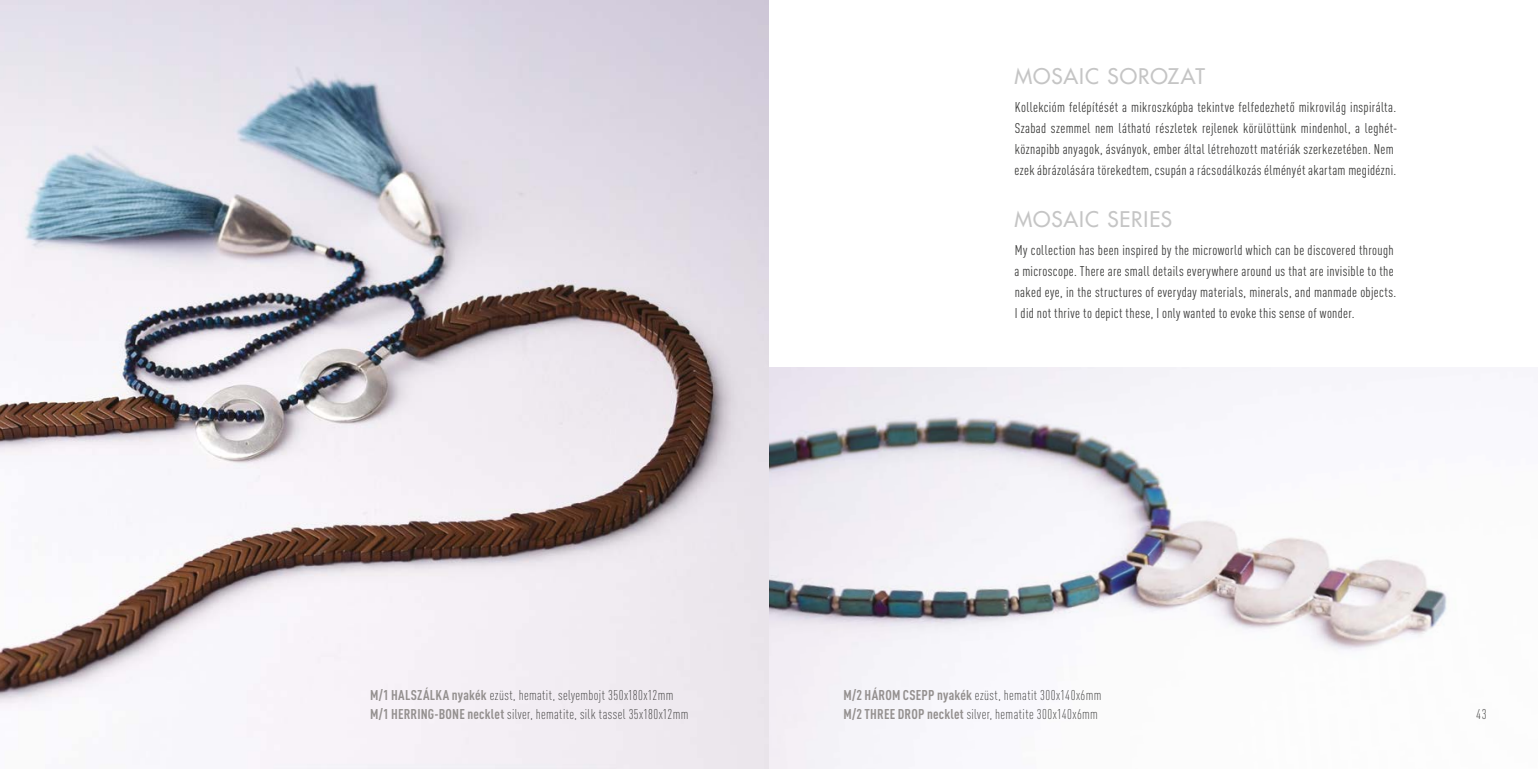
<style>
.page{position:relative;width:1538px;height:769px;background:#fff}
.page>*{position:absolute;margin:0;border:0;box-sizing:border-box;transform-origin:0 0}
.t1{font:500 21px "Futura Std";letter-spacing:.045em;color:#c5c5c5}
.t2{font:condensed 14px/21px "DIN Pro";letter-spacing:.025em;color:#3c3c3b}
.t3{font:300 condensed 14px/19.2px "DIN Pro";letter-spacing:.03em;color:#3c3c3b}
.s1{font-weight:700;color:#94908f}
</style>
<div class="page">
<img style="left:0;top:0;width:769px;height:769px">
<img style="left:769px;top:368px;width:678px;height:401px">
<h1 class="t1" style="left:1014px;top:63px;width:192px">MOSAIC SOROZAT</h1>
<p class="t2" style="left:1014px;top:95px;width:384px">Kollekcióm felépítését a mikroszkópba tekintve felfedezhető mikrovilág inspirálta.<br>Szabad szemmel nem látható részletek rejlenek körülöttünk mindenhol, a leghét&shy;köznapibb anyagok, ásványok, ember által létrehozott matériák szerkezetében. Nem ezek ábrázolására törekedtem, csupán a rácsodálkozás élményét akartam megidézni.</p>
<h1 class="t1" style="left:1014px;top:206px;width:159px">MOSAIC SERIES</h1>
<p class="t2" style="left:1014px;top:239px;width:383px">My collection has been inspired by the microworld which can be discovered through a microscope. There are small details everywhere around us that are invisible to the naked eye, in the structures of everyday materials, minerals, and manmade objects.<br>I did not thrive to depict these, I only wanted to evoke this sense of wonder.</p>
<p class="t3" style="left:370px;top:685px;width:320px"><span class="s1">M/1 HALSZÁLKA nyakék</span> ezüst, hematit, selyembojt 350x180x12mm<br><span class="s1">M/1 HERRING-BONE necklet</span> silver, hematite, silk tassel 35x180x12mm</p>
<p class="t3" style="left:843px;top:685px;width:259px"><span class="s1">M/2 HÁROM CSEPP nyakék</span> ezüst, hematit 300x140x6mm<br><span class="s1">M/2 THREE DROP necklet</span> silver, hematite 300x140x6mm</p>
<p class="t3" style="left:1476px;top:704px;width:12px">43</p>
</div>
